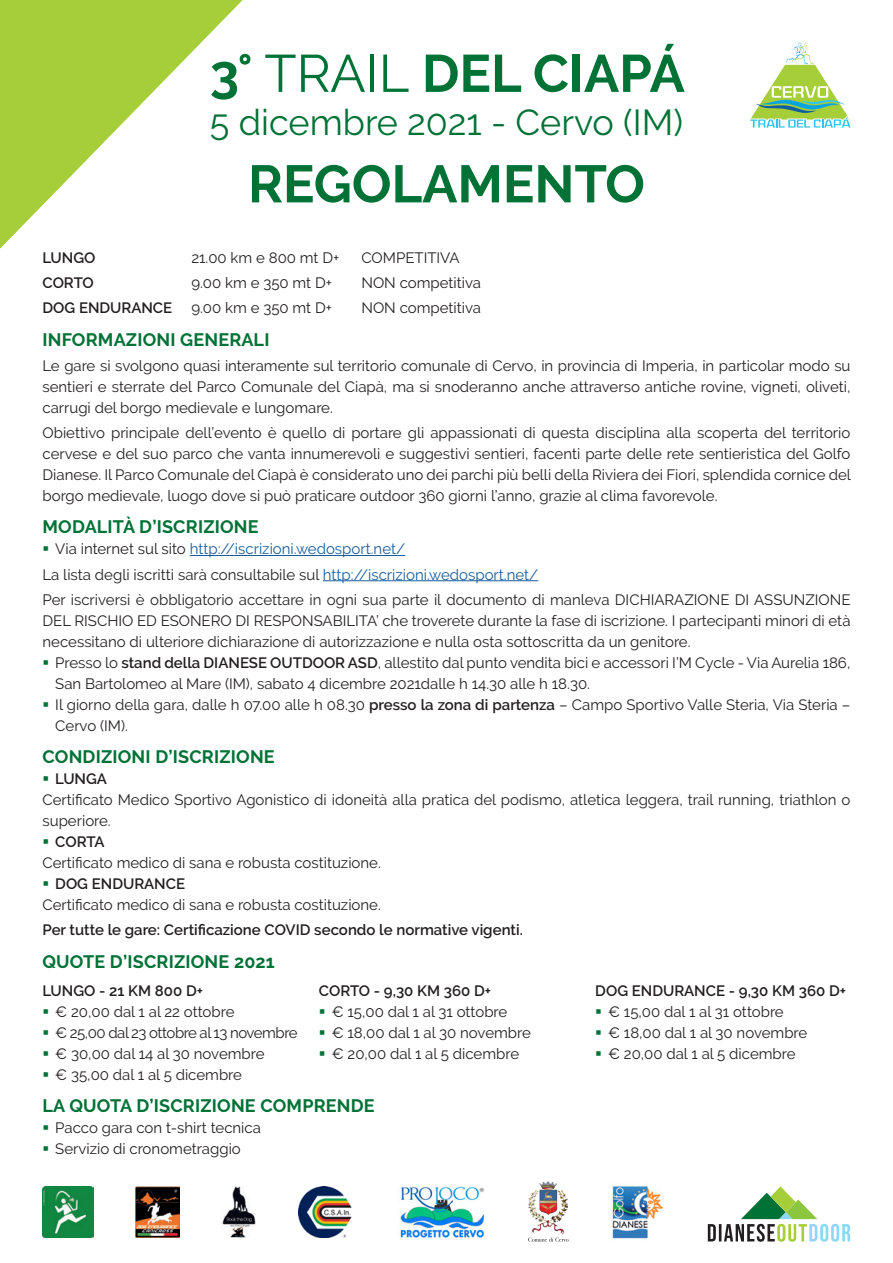
<style>
.page{position:relative;width:893px;height:1263px;background:#fff}
.page>*{position:absolute;margin:0;border:0;box-sizing:border-box;transform-origin:0 0}
.t1{font:700 52.5px "Raleway";color:#007236}
.t2{font:36px "Raleway";color:#007236}
.t3{font:700 18px "Raleway";letter-spacing:.01em;color:#007236}
.t4{font:15px/21px "Raleway";color:#231f20;text-align:justify}
.t5{font:600 15px "Raleway";color:#231f20}
.t6{font:15px "Raleway";color:#175d9e}
.t7{font:15px "Raleway";letter-spacing:-.03em;color:#231f20}
.s1{font-weight:400}
.s2{color:#231f20}
.s3{color:#175d9e}
.s4{font-weight:600}
</style>
<div class="page">
<svg style="left:708px;top:1186px;width:142px;height:56px"></svg>
<img style="left:400px;top:1186px;width:85px;height:51px">
<img style="left:529px;top:1182px;width:39px;height:52px">
<svg style="left:528px;top:1237px;width:40px;height:5px"></svg>
<img style="left:43px;top:1186px;width:51px;height:51px">
<img style="left:135px;top:1186px;width:45px;height:51px">
<img style="left:612px;top:1185px;width:52px;height:54px">
<img style="left:298px;top:1186px;width:54px;height:51px">
<img style="left:222px;top:1186px;width:34px;height:51px">
<hr style="left:190px;top:555px;width:215px;height:1px;background:#175d9e">
<hr style="left:323px;top:580px;width:215px;height:1px;background:#175d9e">
<svg style="left:750px;top:43px;width:100px;height:85px"></svg>
<svg style="left:0;top:0;width:243px;height:249px;fill:#a8cf3e"></svg>
<h6 class="t1" style="left:210px;top:43px;width:477px">3° <span class="s1">TRAIL</span> DEL CIAPÁ</h6>
<h6 class="t2" style="left:210px;top:102px;width:475px">5 dicembre 2021 - Cervo (IM)</h6>
<h6 class="t1" style="left:248px;top:154px;width:398px">REGOLAMENTO</h6>
<p class="t5" style="left:43px;top:249px;width:54px">LUNGO</p>
<p class="t4" style="left:191px;top:247px;width:150px">21.00 km e 800 mt D+</p>
<p class="t4" style="left:361px;top:247px;width:100px">COMPETITIVA</p>
<p class="t5" style="left:43px;top:274px;width:53px">CORTO</p>
<p class="t4" style="left:191px;top:272px;width:142px">9.00 km e 350 mt D+</p>
<p class="t4" style="left:361px;top:272px;width:121px">NON competitiva</p>
<p class="t5" style="left:43px;top:299px;width:131px">DOG ENDURANCE</p>
<p class="t4" style="left:191px;top:298px;width:142px">9.00 km e 350 mt D+</p>
<p class="t4" style="left:361px;top:298px;width:121px">NON competitiva</p>
<h3 class="t3" style="left:43px;top:329px;width:228px">INFORMAZIONI GENERALI</h3>
<p class="t4" style="left:43px;top:355px;width:809px">Le gare si svolgono quasi interamente sul territorio comunale di Cervo, in provincia di Imperia, in particolar modo su sentieri e sterrate del Parco Comunale del Ciapà, ma si snoderanno anche attraverso antiche rovine, vigneti, oliveti, carrugi del borgo medievale e lungomare.</p>
<p class="t4" style="left:43px;top:422px;width:810px">Obiettivo principale dell’evento è quello di portare gli appassionati di questa disciplina alla scoperta del territorio cervese e del suo parco che vanta innumerevoli e suggestivi sentieri, facenti parte delle rete sentieristica del Golfo Dianese. Il Parco Comunale del Ciapà è considerato uno dei parchi più belli della Riviera dei Fiori, splendida cornice del borgo medievale, luogo dove si può praticare outdoor 360 giorni l’anno, grazie al clima favorevole.</p>
<h3 class="t3" style="left:43px;top:517px;width:218px">MODALITÀ D’ISCRIZIONE</h3>
<p class="t6" style="left:55px;top:540px;width:351px"><span class="s2">Via internet sul sito</span> http://iscrizioni.wedosport.net/</p>
<p class="t4" style="left:43px;top:564px;width:497px">La lista degli iscritti sarà consultabile sul <span class="s3">http://iscrizioni.wedosport.net/</span></p>
<p class="t4" style="left:43px;top:589px;width:809px">Per iscriversi è obbligatorio accettare in ogni sua parte il documento di manleva DICHIARAZIONE DI ASSUNZIONE DEL RISCHIO ED ESONERO DI RESPONSABILITA’ che troverete durante la fase di iscrizione. I partecipanti minori di età necessitano di ulteriore dichiarazione di autorizzazione e nulla osta sottoscritta da un genitore.</p>
<p class="t4" style="left:55px;top:652px;width:797px">Presso lo <span class="s4">stand della DIANESE OUTDOOR ASD</span>, allestito dal punto vendita bici e accessori I’M Cycle - Via Aurelia 186,<br>San Bartolomeo al Mare (IM), sabato 4 dicembre 2021dalle h 14.30 alle h 18.30.</p>
<p class="t4" style="left:55px;top:694px;width:797px">Il giorno della gara, dalle h 07.00 alle h 08.30 <span class="s4">presso la zona di partenza</span> – Campo Sportivo Valle Steria, Via Steria –<br>Cervo (IM).</p>
<h3 class="t3" style="left:43px;top:746px;width:234px">CONDIZIONI D’ISCRIZIONE</h3>
<p class="t5" style="left:55px;top:770px;width:53px">LUNGA</p>
<p class="t4" style="left:43px;top:789px;width:809px">Certificato Medico Sportivo Agonistico di idoneità alla pratica del podismo, atletica leggera, trail running, triathlon o superiore.</p>
<p class="t5" style="left:55px;top:833px;width:51px">CORTA</p>
<p class="t4" style="left:43px;top:852px;width:340px">Certificato medico di sana e robusta costituzione.</p>
<p class="t5" style="left:55px;top:875px;width:131px">DOG ENDURANCE</p>
<p class="t4" style="left:43px;top:894px;width:340px">Certificato medico di sana e robusta costituzione.</p>
<p class="t5" style="left:43px;top:921px;width:482px">Per tutte le gare: Certificazione COVID secondo le normative vigenti.</p>
<h3 class="t3" style="left:43px;top:951px;width:234px">QUOTE D’ISCRIZIONE 2021</h3>
<p class="t5" style="left:43px;top:982px;width:162px">LUNGO - 21 KM 800 D+</p>
<p class="t4" style="left:55px;top:1001px;width:181px">€ 20,00 dal 1 al 22 ottobre</p>
<p class="t7" style="left:55px;top:1024px;width:244px">€ 25,00 dal 23 ottobre al 13 novembre</p>
<p class="t4" style="left:55px;top:1043px;width:211px">€ 30,00 dal 14 al 30 novembre</p>
<p class="t4" style="left:55px;top:1064px;width:188px">€ 35,00 dal 1 al 5 dicembre</p>
<p class="t5" style="left:319px;top:982px;width:174px">CORTO - 9,30 KM 360 D+</p>
<p class="t4" style="left:332px;top:1001px;width:177px">€ 15,00 dal 1 al 31 ottobre</p>
<p class="t4" style="left:332px;top:1022px;width:201px">€ 18,00 dal 1 al 30 novembre</p>
<p class="t4" style="left:332px;top:1043px;width:189px">€ 20,00 dal 1 al 5 dicembre</p>
<p class="t5" style="left:595px;top:982px;width:252px">DOG ENDURANCE - 9,30 KM 360 D+</p>
<p class="t4" style="left:608px;top:1001px;width:177px">€ 15,00 dal 1 al 31 ottobre</p>
<p class="t4" style="left:608px;top:1022px;width:201px">€ 18,00 dal 1 al 30 novembre</p>
<p class="t4" style="left:608px;top:1043px;width:189px">€ 20,00 dal 1 al 5 dicembre</p>
<h3 class="t3" style="left:43px;top:1096px;width:334px">LA QUOTA D’ISCRIZIONE COMPRENDE</h3>
<p class="t4" style="left:55px;top:1118px;width:207px">Pacco gara con t-shirt tecnica</p>
<p class="t4" style="left:55px;top:1139px;width:187px">Servizio di cronometraggio</p>
</div>
